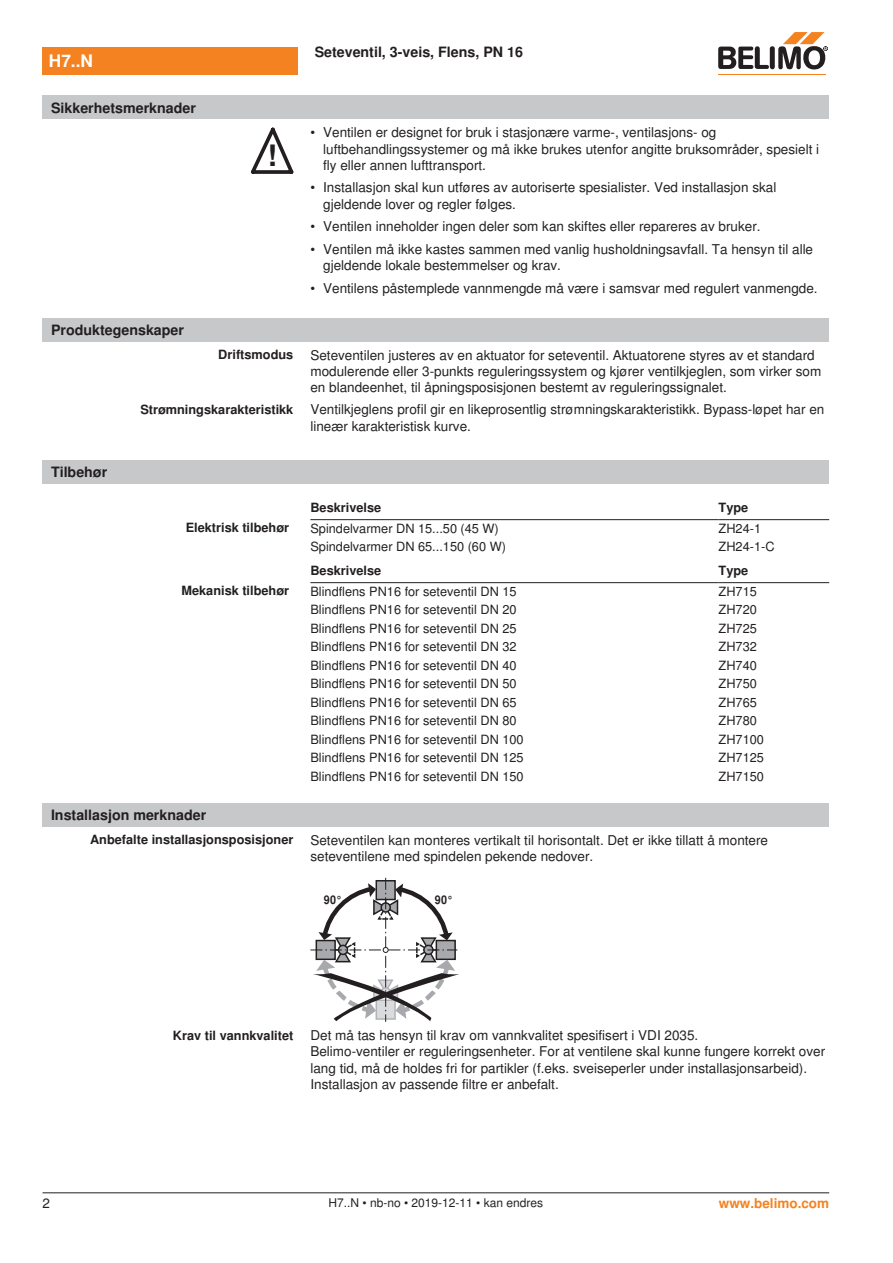
<style>
.page{position:relative;width:893px;height:1263px;background:#fff}
.page>*{position:absolute;margin:0;border:0;box-sizing:border-box;transform-origin:0 0}
.t1{font:700 29.55px "Nimbus Sans BEL";color:#231f20}
.t2{font:700 17.25px "Nimbus Sans BEL";color:#fff}
.t3{font:700 14.25px "Nimbus Sans BEL";color:#231f20}
.t4{font:13.5px/16.2px "Nimbus Sans BEL";color:#231f20}
.t5{font:700 13.5px "Nimbus Sans BEL";color:#f58220}
.t6{font:12.75px "Nimbus Sans BEL";color:#231f20}
.t7{font:700 12.75px "Nimbus Sans BEL";color:#231f20}
.t8{font:12px "Nimbus Sans BEL";color:#231f20}
.t9{font:700 12px "Nimbus Sans BEL";color:#231f20;scale:.9 1}
</style>
<div class="page">
<svg style="left:251px;top:128px;width:42px;height:46px"></svg>
<div style="left:43px;top:318px;width:786px;height:23px;background:#c7c8ca"></div>
<div style="left:43px;top:460px;width:786px;height:23px;background:#c7c8ca"></div>
<hr style="left:310px;top:519px;width:409px;height:1px;background:#231f20">
<hr style="left:719px;top:519px;width:110px;height:1px;background:#231f20">
<hr style="left:310px;top:582px;width:409px;height:1px;background:#231f20">
<hr style="left:719px;top:582px;width:110px;height:1px;background:#231f20">
<div style="left:43px;top:803px;width:786px;height:24px;background:#c7c8ca"></div>
<svg style="left:310px;top:878px;width:149px;height:144px"></svg>
<div style="left:43px;top:47px;width:255px;height:27px;background:#f58220"></div>
<hr style="left:718px;top:74px;width:107px;height:1px;background:#f58220">
<svg style="left:718px;top:32px;width:110px;height:38px"></svg>
<div style="left:43px;top:96px;width:786px;height:23px;background:#c7c8ca"></div>
<hr style="left:43px;top:1192px;width:786px;height:1px;background:#231f20">
<p class="t2" style="left:49px;top:51px;width:46px">H7..N</p>
<p class="t3" style="left:51px;top:99px;width:146px">Sikkerhetsmerknader</p>
<p class="t3" style="left:51px;top:321px;width:135px">Produktegenskaper</p>
<h1 class="t1" style="left:267px;top:138px;width:11px">!</h1>
<p class="t3" style="left:315px;top:44px;width:210px">Seteventil, 3-veis, Flens, PN 16</p>
<p class="t4" style="left:323px;top:125px;width:497px;text-indent:-13px">• Ventilen er designet for bruk i stasjonære varme-, ventilasjons- og luftbehandlingssystemer og må ikke brukes utenfor angitte bruksområder, spesielt i fly eller annen lufttransport.</p>
<p class="t4" style="left:323px;top:180px;width:455px;text-indent:-13px">• Installasjon skal kun utføres av autoriserte spesialister. Ved installasjon skal gjeldende lover og regler følges.</p>
<p class="t4" style="left:310px;top:219px;width:452px">• Ventilen inneholder ingen deler som kan skiftes eller repareres av bruker.</p>
<p class="t4" style="left:323px;top:241px;width:491px;text-indent:-13px">• Ventilen må ikke kastes sammen med vanlig husholdningsavfall. Ta hensyn til alle gjeldende lokale bestemmelser og krav.</p>
<p class="t4" style="left:310px;top:280px;width:509px">• Ventilens påstemplede vannmengde må være i samsvar med regulert vanmengde.</p>
<p class="t3" style="left:51px;top:463px;width:58px">Tilbehør</p>
<p class="t7" style="left:218px;top:347px;width:77px">Driftsmodus</p>
<p class="t4" style="left:310px;top:347px;width:512px">Seteventilen justeres av en aktuator for seteventil. Aktuatorene styres av et standard modulerende eller 3-punkts reguleringssystem og kjører ventilkjeglen, som virker som en blandeenhet, til åpningsposisjonen bestemt av reguleringssignalet.</p>
<p class="t7" style="left:140px;top:402px;width:155px">Strømningskarakteristikk</p>
<p class="t4" style="left:310px;top:402px;width:515px">Ventilkjeglens profil gir en likeprosentlig strømningskarakteristikk. Bypass-løpet har en lineær karakteristisk kurve.</p>
<p class="t7" style="left:310px;top:500px;width:72px">Beskrivelse</p>
<p class="t7" style="left:719px;top:500px;width:31px">Type</p>
<p class="t7" style="left:186px;top:520px;width:105px">Elektrisk tilbehør</p>
<p class="t6" style="left:310px;top:521px;width:190px">Spindelvarmer DN 15...50 (45 W)</p>
<p class="t6" style="left:719px;top:521px;width:44px">ZH24-1</p>
<p class="t6" style="left:310px;top:539px;width:197px">Spindelvarmer DN 65...150 (60 W)</p>
<p class="t6" style="left:719px;top:539px;width:57px">ZH24-1-C</p>
<p class="t7" style="left:310px;top:563px;width:72px">Beskrivelse</p>
<p class="t7" style="left:719px;top:563px;width:31px">Type</p>
<p class="t7" style="left:181px;top:583px;width:109px">Mekanisk tilbehør</p>
<p class="t6" style="left:310px;top:583px;width:208px">Blindflens PN16 for seteventil DN 15</p>
<p class="t6" style="left:719px;top:583px;width:40px">ZH715</p>
<p class="t6" style="left:310px;top:602px;width:208px">Blindflens PN16 for seteventil DN 20</p>
<p class="t6" style="left:719px;top:602px;width:40px">ZH720</p>
<p class="t6" style="left:310px;top:620px;width:208px">Blindflens PN16 for seteventil DN 25</p>
<p class="t6" style="left:719px;top:620px;width:40px">ZH725</p>
<p class="t6" style="left:310px;top:639px;width:208px">Blindflens PN16 for seteventil DN 32</p>
<p class="t6" style="left:719px;top:639px;width:40px">ZH732</p>
<p class="t6" style="left:310px;top:657px;width:208px">Blindflens PN16 for seteventil DN 40</p>
<p class="t6" style="left:719px;top:657px;width:40px">ZH740</p>
<p class="t6" style="left:310px;top:676px;width:208px">Blindflens PN16 for seteventil DN 50</p>
<p class="t6" style="left:719px;top:676px;width:40px">ZH750</p>
<p class="t6" style="left:310px;top:694px;width:208px">Blindflens PN16 for seteventil DN 65</p>
<p class="t6" style="left:719px;top:694px;width:40px">ZH765</p>
<p class="t6" style="left:310px;top:713px;width:208px">Blindflens PN16 for seteventil DN 80</p>
<p class="t6" style="left:719px;top:713px;width:40px">ZH780</p>
<p class="t6" style="left:310px;top:731px;width:215px">Blindflens PN16 for seteventil DN 100</p>
<p class="t6" style="left:719px;top:731px;width:47px">ZH7100</p>
<p class="t6" style="left:310px;top:750px;width:215px">Blindflens PN16 for seteventil DN 125</p>
<p class="t6" style="left:719px;top:750px;width:47px">ZH7125</p>
<p class="t6" style="left:310px;top:768px;width:215px">Blindflens PN16 for seteventil DN 150</p>
<p class="t6" style="left:719px;top:768px;width:47px">ZH7150</p>
<p class="t3" style="left:51px;top:807px;width:157px">Installasjon merknader</p>
<p class="t7" style="left:90px;top:832px;width:205px">Anbefalte installasjonsposisjoner</p>
<p class="t4" style="left:310px;top:832px;width:459px">Seteventilen kan monteres vertikalt til horisontalt. Det er ikke tillatt å montere seteventilene med spindelen pekende nedover.</p>
<p class="t9" style="left:324px;top:892px;width:22px">90°</p>
<p class="t9" style="left:435px;top:892px;width:22px">90°</p>
<p class="t7" style="left:173px;top:1027px;width:122px">Krav til vannkvalitet</p>
<p class="t4" style="left:310px;top:1028px;width:516px">Det må tas hensyn til krav om vannkvalitet spesifisert i VDI 2035.<br>Belimo-ventiler er reguleringsenheter. For at ventilene skal kunne fungere korrekt over lang tid, må de holdes fri for partikler (f.eks. sveiseperler under installasjonsarbeid).<br>Installasjon av passende filtre er anbefalt.</p>
<p class="t4" style="left:43px;top:1196px;width:9px">2</p>
<p class="t8" style="left:328px;top:1196px;width:216px">H7..N • nb-no • 2019-12-11 • kan endres</p>
<p class="t5" style="left:719px;top:1195px;width:112px">www.belimo.com</p>
</div>
